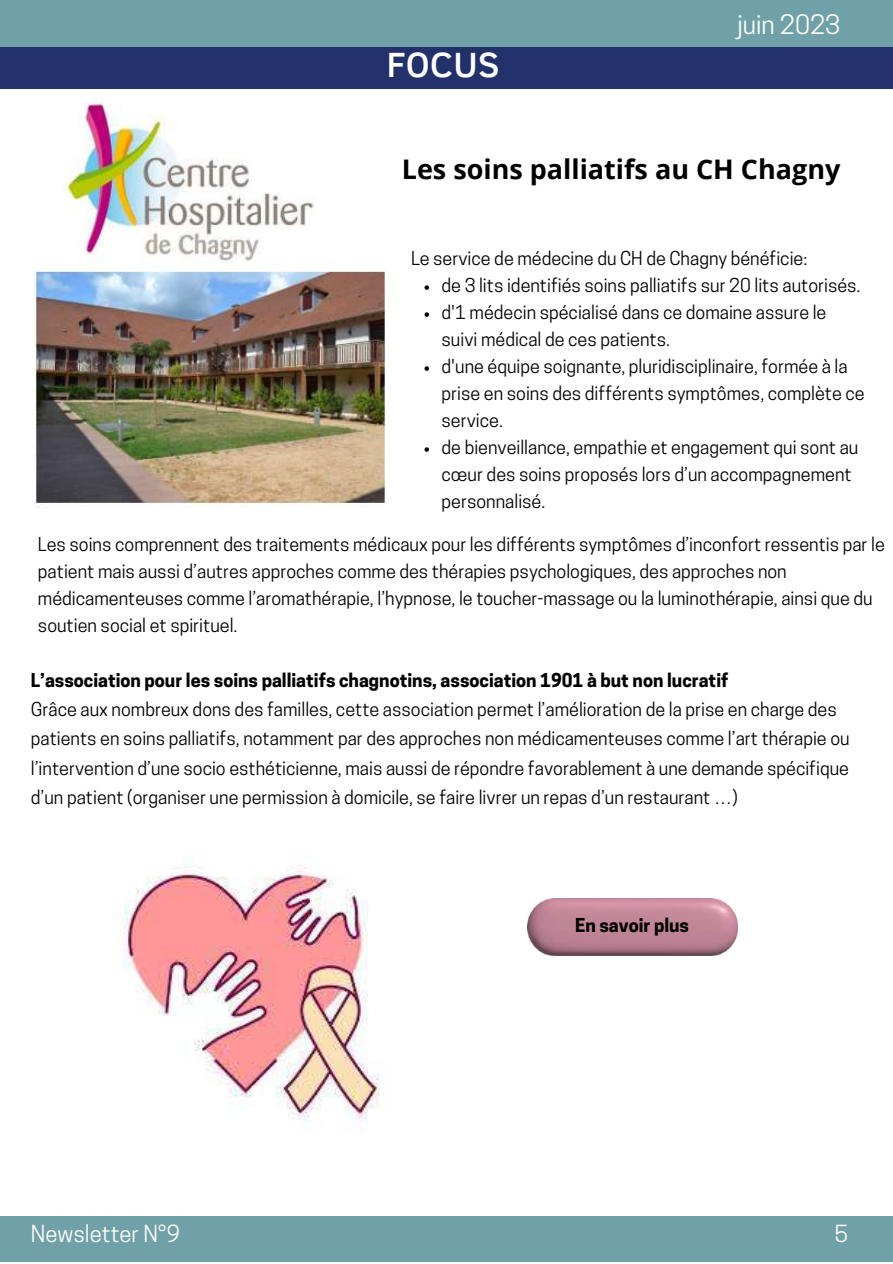
<style>
.page{position:relative;width:893px;height:1264px;background:#fff}
.page>*{position:absolute;margin:0;border:0;box-sizing:border-box;transform-origin:0 0}
.t1{font:500 36px "Clear Sans";color:#fff}
.t2{font:700 27px "Open Sans";color:#000}
.t3{font:25.2px "Cooper Hewitt";color:#fffff9}
.t4{font:22.2px "Cooper Hewitt";color:#fffff9}
.t5{font:18px/27px "Cooper Hewitt";color:#000}
.t6{font:700 18px "Cooper Hewitt";color:#000}
</style>
<div class="page">
<div style="left:0;top:1216px;width:892px;height:45px;background:#70a0a8"></div>
<div style="left:0;top:0;width:892px;height:49px;background:#70a0a8"></div>
<div style="left:0;top:47px;width:892px;height:41px;background:#23316b"></div>
<img style="left:34px;top:101px;width:352px;height:406px">
<img style="left:527px;top:898px;width:210px;height:57px">
<img style="left:118px;top:860px;width:265px;height:265px">
<svg style="left:424px;top:285px;width:5px;height:5px"></svg>
<svg style="left:424px;top:312px;width:5px;height:5px"></svg>
<svg style="left:424px;top:366px;width:5px;height:5px"></svg>
<svg style="left:424px;top:447px;width:5px;height:5px"></svg>
<h1 class="t1" style="left:386px;top:38px;width:115px">FOCUS</h1>
<h3 class="t3" style="left:737px;top:15px;width:104px">juin 2023</h3>
<h2 class="t2" style="left:402px;top:150px;width:440px">Les soins palliatifs au CH Chagny</h2>
<p class="t5" style="left:411px;top:247px;width:397px">Le service de médecine du CH de Chagny bénéficie:</p>
<p class="t5" style="left:441px;top:274px;width:424px">de 3 lits identifiés soins palliatifs sur 20 lits autorisés. d'1 médecin spécialisé dans ce domaine assure le suivi médical de ces patients.<br>d'une équipe soignante, pluridisciplinaire, formée à la prise en soins des différents symptômes, complète ce service.<br>de bienveillance, empathie et engagement qui sont au cœur des soins proposés lors d’un accompagnement personnalisé.</p>
<p class="t5" style="left:38px;top:532px;width:848px">Les soins comprennent des traitements médicaux pour les différents symptômes d’inconfort ressentis par le patient mais aussi d’autres approches comme des thérapies psychologiques, des approches non médicamenteuses comme l’aromathérapie, l’hypnose, le toucher-massage ou la luminothérapie, ainsi que du soutien social et spirituel.</p>
<p class="t6" style="left:31px;top:673px;width:699px">L’association pour les soins palliatifs chagnotins, association 1901 à but non lucratif</p>
<p class="t5" style="left:31px;top:697px;width:820px;line-height:29.2px">Grâce aux nombreux dons des familles, cette association permet l’amélioration de la prise en charge des patients en soins palliatifs, notamment par des approches non médicamenteuses comme l’art thérapie ou l’intervention d’une socio esthéticienne, mais aussi de répondre favorablement à une demande spécifique d’un patient (organiser une permission à domicile, se faire livrer un repas d’un restaurant …)</p>
<p class="t4" style="left:31px;top:1225px;width:151px">Newsletter N°9</p>
<p class="t6" style="left:575px;top:918px;width:115px">En savoir plus</p>
<p class="t4" style="left:834px;top:1225px;width:15px">5</p>
</div>
